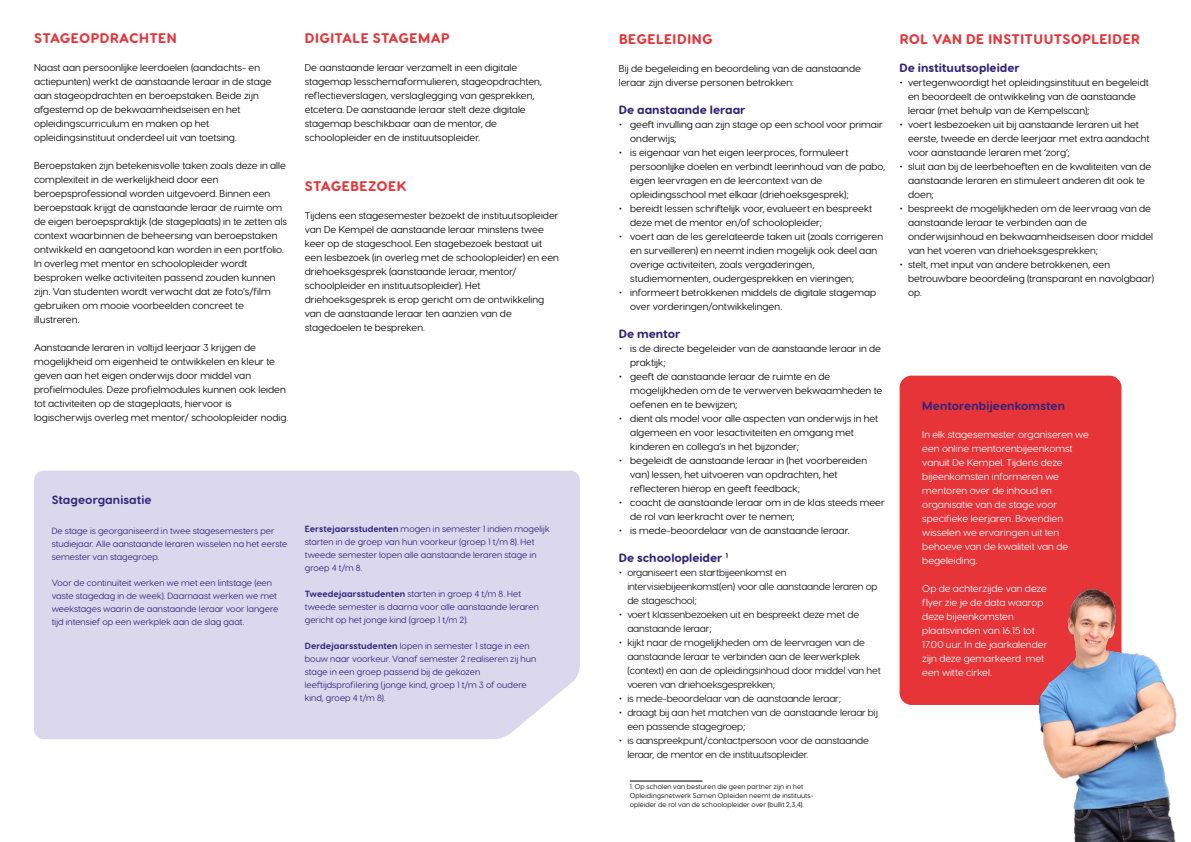
<style>
.page{position:relative;width:1191px;height:842px;background:#fff}
.page>*{position:absolute;margin:0;border:0;box-sizing:border-box;transform-origin:0 0}
.t1{font:800 14px "Visby Round CF";letter-spacing:.025em;color:#e73439}
.t2{font:800 12px "Visby Round CF";letter-spacing:-.005em;color:#2e247a}
.t3{font:700 12px "Visby Round CF";letter-spacing:.005em;color:#2e247a}
.t4{font:10px/14px "Visby Round CF";color:#020203}
.t5{font:10px/14px "Visby Round CF";letter-spacing:-.01em;color:#111215}
.t6{font:10px/14px "Visby Round CF";color:#fff}
.t7{font:9px/13px "Visby Round CF";letter-spacing:.005em;color:#2e247a}
.t8{font:7px/9px "Visby Round CF";letter-spacing:.015em;color:#020203}
.s1{font-weight:700}
.s2{font-family:"Raleway";color:#000}
.s3{font-family:"Raleway"}
</style>
<div class="page">
<div style="left:899px;top:376px;width:222px;height:329px;background:#e73439;border-radius:12px"></div>
<div style="left:34px;top:471px;width:546px;height:268px;background:#dbd7ec"></div>
<hr style="left:630px;top:780px;width:72px;height:1px;background:#000">
<img style="left:1038px;top:558px;width:139px;height:284px">
<h1 class="t1" style="left:34px;top:29px;width:144px">STAGEOPDRACHTEN</h1>
<p class="t4" style="left:34px;top:60px;width:239px">Naast aan persoonlijke leerdoelen (aandachts- en actiepunten) werkt de aanstaande leraar in de stage aan stageopdrachten en beroepstaken. Beide zijn afgestemd op de bekwaamheidseisen en het opleidingscurriculum en maken op het opleidingsinstituut onderdeel uit van toetsing.</p>
<p class="t4" style="left:34px;top:158px;width:255px">Beroepstaken zijn betekenisvolle taken zoals deze in alle complexiteit in de werkelijkheid door een beroepsprofessional worden uitgevoerd. Binnen een beroepstaak krijgt de aanstaande leraar de ruimte om de eigen beroepspraktijk (de stageplaats) in te zetten als context waarbinnen de beheersing van beroepstaken ontwikkeld en aangetoond kan worden in een portfolio.<br>In overleg met mentor en schoolopleider wordt besproken welke activiteiten passend zouden kunnen zijn. Van studenten wordt verwacht dat ze foto’s/film gebruiken om mooie voorbeelden concreet te illustreren.</p>
<p class="t4" style="left:34px;top:340px;width:256px">Aanstaande leraren in voltijd leerjaar 3 krijgen de mogelijkheid om eigenheid te ontwikkelen en kleur te geven aan het eigen onderwijs door middel van profielmodules. Deze profielmodules kunnen ook leiden tot activiteiten op de stageplaats, hiervoor is logischerwijs overleg met mentor/ schoolopleider nodig.</p>
<h1 class="t1" style="left:305px;top:29px;width:146px">DIGITALE STAGEMAP</h1>
<p class="t4" style="left:305px;top:60px;width:239px">De aanstaande leraar verzamelt in een digitale stagemap lesschemaformulieren, stageopdrachten, reflectieverslagen, verslaglegging van gesprekken, etcetera. De aanstaande leraar stelt deze digitale stagemap beschikbaar aan de mentor, de schoolopleider en de instituutsopleider.</p>
<h1 class="t1" style="left:305px;top:177px;width:103px">STAGEBEZOEK</h1>
<p class="t4" style="left:305px;top:209px;width:256px">Tijdens een stagesemester bezoekt de instituutsopleider van De Kempel de aanstaande leraar minstens twee keer op de stageschool. Een stagebezoek bestaat uit een lesbezoek (in overleg met de schoolopleider) en een driehoeksgesprek (aanstaande leraar, mentor/ schoolpleider en instituutsopleider). Het driehoeksgesprek is erop gericht om de ontwikkeling van de aanstaande leraar ten aanzien van de stagedoelen te bespreken.</p>
<p class="t3" style="left:52px;top:492px;width:101px">Stageorganisatie</p>
<p class="t7" style="left:52px;top:524px;width:237px">De stage is georganiseerd in twee stagesemesters per studiejaar. Alle aanstaande leraren wisselen na het eerste semester van stagegroep.</p>
<p class="t7" style="left:52px;top:576px;width:228px">Voor de continuïteit werken we met een lintstage (een vaste stagedag in de week). Daarnaast werken we met weekstages waarin de aanstaande leraar voor langere tijd intensief op een werkplek aan de slag gaat.</p>
<p class="t7" style="left:305px;top:522px;width:246px"><span class="s1">Eerstejaarsstudenten</span> mogen in semester 1 indien mogelijk starten in de groep van hun voorkeur (groep 1 t/m 8). Het tweede semester lopen alle aanstaande leraren stage in groep 4 t/m 8.</p>
<p class="t7" style="left:305px;top:587px;width:235px"><span class="s1">Tweedejaarsstudenten</span> starten in groep 4 t/m 8. Het tweede semester is daarna voor alle aanstaande leraren gericht op het jonge kind (groep 1 t/m 2).</p>
<p class="t7" style="left:305px;top:639px;width:233px"><span class="s1">Derdejaarsstudenten</span> lopen in semester 1 stage in een bouw naar voorkeur. Vanaf semester 2 realiseren zij hun stage in een groep passend bij de gekozen leeftijdsprofilering (jonge kind, groep 1 t/m 3 of oudere kind, groep 4 t/m 8).</p>
<h1 class="t1" style="left:619px;top:30px;width:95px">BEGELEIDING</h1>
<p class="t4" style="left:619px;top:61px;width:244px">Bij de begeleiding en beoordeling van de aanstaande leraar zijn diverse personen betrokken:</p>
<p class="t2" style="left:619px;top:102px;width:128px">De aanstaande leraar</p>
<p class="t4" style="left:630px;top:117px;width:254px;text-indent:-11px"><span class="s2">•</span> geeft invulling aan zijn stage op een school voor primair onderwijs;</p>
<p class="t4" style="left:630px;top:145px;width:256px;text-indent:-11px"><span class="s2">•</span> is eigenaar van het eigen leerproces, formuleert persoonlijke doelen en verbindt leerinhoud van de pabo, eigen leervragen en de leercontext van de opleidingsschool met elkaar (driehoeksgesprek);</p>
<p class="t4" style="left:630px;top:201px;width:243px;text-indent:-11px"><span class="s2">•</span> bereidt lessen schriftelijk voor, evalueert en bespreekt deze met de mentor en/of schoolopleider;</p>
<p class="t4" style="left:630px;top:229px;width:254px;text-indent:-11px"><span class="s2">•</span> voert aan de les gerelateerde taken uit (zoals corrigeren en surveilleren) en neemt indien mogelijk ook deel aan overige activiteiten, zoals vergaderingen, studiemomenten, oudergesprekken en vieringen;</p>
<p class="t4" style="left:630px;top:285px;width:247px;text-indent:-11px"><span class="s3">•</span> informeert betrokkenen middels de digitale stagemap over vorderingen/ontwikkelingen.</p>
<p class="t2" style="left:619px;top:326px;width:63px">De mentor</p>
<p class="t4" style="left:630px;top:341px;width:252px;text-indent:-11px"><span class="s2">•</span> is de directe begeleider van de aanstaande leraar in de praktijk;</p>
<p class="t4" style="left:630px;top:369px;width:254px;text-indent:-11px"><span class="s2">•</span> geeft de aanstaande leraar de ruimte en de mogelijkheden om de te verwerven bekwaamheden te oefenen en te bewijzen;</p>
<p class="t4" style="left:630px;top:411px;width:250px;text-indent:-11px"><span class="s2">•</span> dient als model voor alle aspecten van onderwijs in het algemeen en voor lesactiviteiten en omgang met kinderen en collega’s in het bijzonder;</p>
<p class="t4" style="left:630px;top:453px;width:238px;text-indent:-11px"><span class="s2">•</span> begeleidt de aanstaande leraar in (het voorbereiden van) lessen, het uitvoeren van opdrachten, het reflecteren hierop en geeft feedback;</p>
<p class="t4" style="left:630px;top:495px;width:256px;text-indent:-11px"><span class="s2">•</span> coacht de aanstaande leraar om in de klas steeds meer de rol van leerkracht over te nemen;</p>
<p class="t4" style="left:619px;top:523px;width:232px"><span class="s2">•</span> is mede-beoordelaar van de aanstaande leraar.</p>
<p class="t2" style="left:619px;top:550px;width:111px">De schoolopleider <sup>1</sup></p>
<p class="t5" style="left:627px;top:565px;width:252px;text-indent:-8px"><span class="s3">•</span> organiseert een startbijeenkomst en intervisiebijeenkomst(en) voor alle aanstaande leraren op de stageschool;</p>
<p class="t5" style="left:627px;top:607px;width:233px;text-indent:-8px"><span class="s3">•</span> voert klassenbezoeken uit en bespreekt deze met de aanstaande leraar;</p>
<p class="t5" style="left:627px;top:635px;width:255px;text-indent:-8px"><span class="s3">•</span> kijkt naar de mogelijkheden om de leervragen van de aanstaande leraar te verbinden aan de leerwerkplek (context) en aan de opleidingsinhoud door middel van het voeren van driehoeksgesprekken;</p>
<p class="t5" style="left:619px;top:691px;width:224px"><span class="s3">•</span> is mede-beoordelaar van de aanstaande leraar;</p>
<p class="t5" style="left:627px;top:705px;width:252px;text-indent:-8px"><span class="s3">•</span> draagt bij aan het matchen van de aanstaande leraar bij een passende stagegroep;</p>
<p class="t5" style="left:627px;top:733px;width:243px;text-indent:-8px"><span class="s3">•</span> is aanspreekpunt/contactpersoon voor de aanstaande leraar, de mentor en de instituutsopleider.</p>
<p class="t8" style="left:630px;top:782px;width:185px">1. Op scholen van besturen die geen partner zijn in het<br>Opleidingsnetwerk Samen Opleiden neemt de instituuts&shy;opleider de rol van de schoolopleider over (bullit 2,3,4).</p>
<h1 class="t1" style="left:899px;top:30px;width:242px">ROL VAN DE INSTITUUTSOPLEIDER</h1>
<p class="t2" style="left:899px;top:60px;width:122px">De instituutsopleider</p>
<p class="t4" style="left:908px;top:75px;width:242px;text-indent:-8px"><span class="s3">•</span> vertegenwoordigt het opleidingsinstituut en begeleidt en beoordeelt de ontwikkeling van de aanstaande leraar (met behulp van de Kempelscan);</p>
<p class="t4" style="left:908px;top:117px;width:243px;text-indent:-8px"><span class="s3">•</span> voert lesbezoeken uit bij aanstaande leraren uit het eerste, tweede en derde leerjaar met extra aandacht voor aanstaande leraren met ‘zorg’;</p>
<p class="t4" style="left:908px;top:159px;width:245px;text-indent:-8px"><span class="s3">•</span> sluit aan bij de leerbehoeften en de kwaliteiten van de aanstaande leraren en stimuleert anderen dit ook te doen;</p>
<p class="t4" style="left:908px;top:201px;width:246px;text-indent:-8px"><span class="s3">•</span> bespreekt de mogelijkheden om de leervraag van de aanstaande leraar te verbinden aan de onderwijsinhoud en bekwaamheidseisen door middel van het voeren van driehoeksgesprekken;</p>
<p class="t4" style="left:908px;top:257px;width:247px;text-indent:-8px"><span class="s3">•</span> stelt, met input van andere betrokkenen, een betrouwbare beoordeling (transparant en navolgbaar) op.</p>
<p class="t3" style="left:922px;top:398px;width:144px">Mentorenbijeenkomsten</p>
<p class="t6" style="left:922px;top:427px;width:168px">In elk stagesemester organiseren we een online mentorenbijeenkomst vanuit De Kempel. Tijdens deze bijeenkomsten informeren we mentoren over de inhoud en organisatie van de stage voor specifieke leerjaren. Bovendien wisselen we ervaringen uit ten behoeve van de kwaliteit van de begeleiding.</p>
<p class="t6" style="left:922px;top:581px;width:127px">Op de achterzijde van deze flyer zie je de data waarop deze bijeenkomsten plaatsvinden van 16.15 tot<br>17.00 uur. In de jaarkalender zijn deze gemarkeerd met een witte cirkel.</p>
</div>
